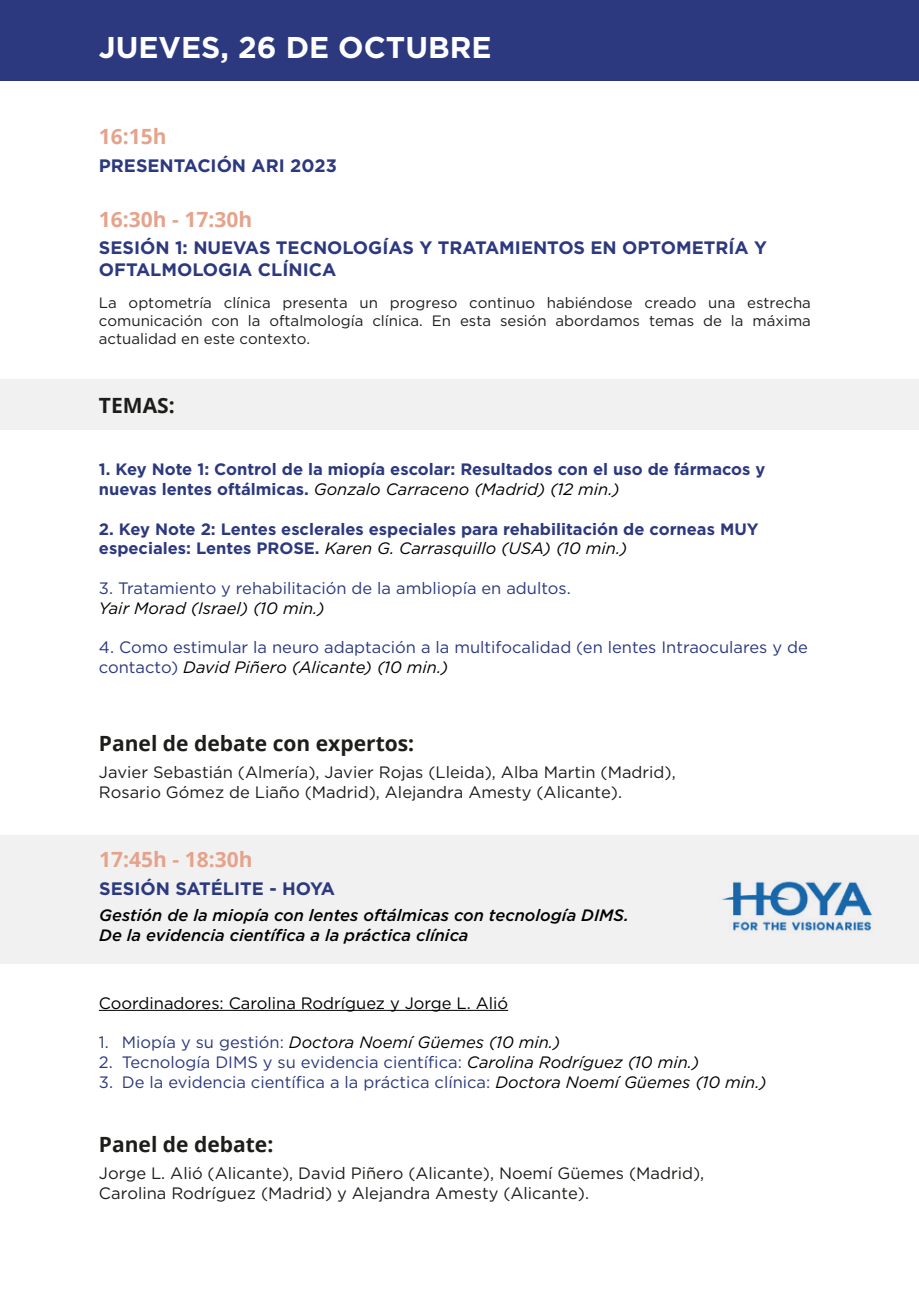
<style>
.page{position:relative;width:919px;height:1289px;background:#fff}
.page>*{position:absolute;margin:0;border:0;box-sizing:border-box;transform-origin:0 0}
.t1{font:700 30px "Gotham";color:#fff}
.t2{font:700 21px "Open Sans";color:#1d1d1b}
.t3{font:700 21px "Open Sans";color:#e5a38b}
.t4{font:700 18px/21.6px "Gotham";color:#2c397e}
.t5{font:16.5px/19.8px "Gotham";color:#2c397e}
.t6{font:700 16.5px/19.8px "Gotham";color:#2c397e}
.t7{font:16.5px/19.8px "Gotham";color:#1d1d1b}
.t8{font:italic 500 16.5px/19.8px "Gotham";color:#010101}
.t9{font:italic 16.5px "Gotham";color:#000}
.t10{font:16.5px "Gotham";color:#000}
.t11{font:italic 16.5px "Gotham";color:#010101}
.t12{font:15px/18px "Gotham";color:#1d1d1b;text-align:justify}
.s1{font-weight:400;font-style:italic;color:#010101}
.s2{font-style:italic;color:#010101}
.s3{font-style:normal;color:#2c397e}
.s4{font-style:italic;color:#000}
</style>
<div class="page">
<div style="left:0;top:0;width:918px;height:81px;background:#2c397e"></div>
<div style="left:0;top:379px;width:918px;height:51px;background:#f2f1f2"></div>
<hr style="left:99px;top:1009px;width:409px;height:1px;background:#000">
<div style="left:0;top:835px;width:918px;height:129px;background:#f2f1f2"></div>
<img style="left:722px;top:880px;width:151px;height:53px">
<h1 class="t1" style="left:99px;top:27px;width:394px">JUEVES, 26 DE OCTUBRE</h1>
<p class="t3" style="left:99px;top:122px;width:69px">16:15h</p>
<p class="t4" style="left:99px;top:154px;width:239px">PRESENTACIÓN ARI 2023</p>
<p class="t3" style="left:99px;top:204px;width:155px">16:30h - 17:30h</p>
<p class="t4" style="left:99px;top:237px;width:669px">SESIÓN 1: NUEVAS TECNOLOGÍAS Y TRATAMIENTOS EN OPTOMETRÍA Y<br>OFTALMOLOGIA CLÍNICA</p>
<p class="t12" style="left:99px;top:294px;width:713px">La optometría clínica presenta un progreso continuo habiéndose creado una estrecha comunicación con la oftalmología clínica. En esta sesión abordamos temas de la máxima actualidad en este contexto.</p>
<p class="t2" style="left:99px;top:390px;width:77px">TEMAS:</p>
<p class="t6" style="left:99px;top:459px;width:668px">1. Key Note 1: Control de la miopía escolar: Resultados con el uso de fármacos y nuevas lentes oftálmicas. <span class="s1">Gonzalo Carraceno (Madrid) (12 min.)</span></p>
<p class="t6" style="left:99px;top:518px;width:661px">2. Key Note 2: Lentes esclerales especiales para rehabilitación de corneas MUY especiales: Lentes PROSE. <span class="s1">Karen G. Carrasquillo (USA) (10 min.)</span></p>
<p class="t5" style="left:99px;top:578px;width:473px">3. Tratamiento y rehabilitación de la ambliopía en adultos.</p>
<p class="t11" style="left:99px;top:597px;width:227px">Yair Morad (Israel) (10 min.)</p>
<p class="t5" style="left:99px;top:637px;width:710px">4. Como estimular la neuro adaptación a la multifocalidad (en lentes Intraoculares y de contacto) <span class="s2">David Piñero (Alicante) (10 min.)</span></p>
<p class="t2" style="left:99px;top:728px;width:317px">Panel de debate con expertos:</p>
<p class="t7" style="left:99px;top:761px;width:578px">Javier Sebastián (Almería), Javier Rojas (Lleida), Alba Martin (Madrid),<br>Rosario Gómez de Liaño (Madrid), Alejandra Amesty (Alicante).</p>
<p class="t3" style="left:99px;top:844px;width:155px">17:45h - 18:30h</p>
<p class="t4" style="left:99px;top:877px;width:237px">SESIÓN SATÉLITE - HOYA</p>
<p class="t8" style="left:99px;top:905px;width:531px">Gestión de la miopía con lentes oftálmicas con tecnología DIMS.<br>De la evidencia científica a la práctica clínica</p>
<p class="t10" style="left:99px;top:992px;width:411px">Coordinadores: Carolina Rodríguez y Jorge L. Alió</p>
<p class="t9" style="left:99px;top:1031px;width:463px"><span class="s3">1. Miopía y su gestión:</span> Doctora Noemí Güemes (10 min.)</p>
<p class="t5" style="left:99px;top:1052px;width:601px">2. Tecnología DIMS y su evidencia científica: <span class="s4">Carolina Rodríguez (10 min.)</span></p>
<p class="t5" style="left:99px;top:1071px;width:669px">3. De la evidencia científica a la práctica clínica: <span class="s4">Doctora Noemí Güemes (10 min.)</span></p>
<p class="t2" style="left:99px;top:1129px;width:176px">Panel de debate:</p>
<p class="t7" style="left:99px;top:1162px;width:606px">Jorge L. Alió (Alicante), David Piñero (Alicante), Noemí Güemes (Madrid),<br>Carolina Rodríguez (Madrid) y Alejandra Amesty (Alicante).</p>
</div>
